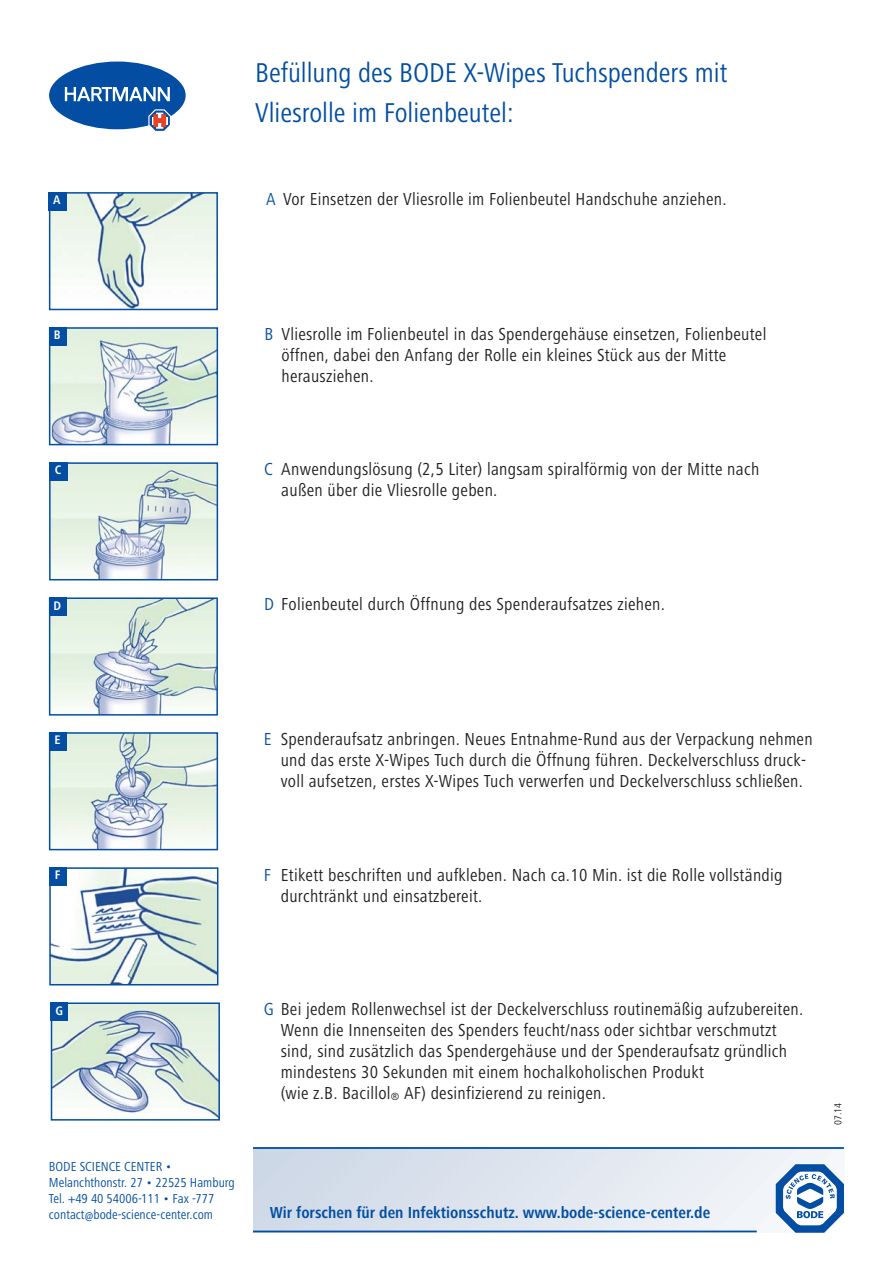
<style>
.page{position:relative;width:893px;height:1263px;background:#fff}
.page>*{position:absolute;margin:0;border:0;box-sizing:border-box;transform-origin:0 0}
.t1{font:28.2px/39.6px "Hartmann";color:#034ea2}
.t2{font:18px/21px "Hartmann";letter-spacing:.015em;color:#231f20}
.t3{font:700 16.5px "Hartmann";color:#034ea2}
.t4{font:13.5px/16.2px "Hartmann";color:#034ea2}
.t5{font:700 12.75px "Hartmann";color:#fff}
.t6{font:10.5px "Hartmann";color:#231f20}
.s1{color:#034ea2}
.s2{font-size:10.8px}
</style>
<div class="page">
<svg style="left:49px;top:62px;width:137px;height:69px"></svg>
<img style="left:52px;top:870px;width:163px;height:112px">
<div style="left:49px;top:867px;width:169px;height:118px;border:2px solid #034ea2"></div>
<img style="left:52px;top:330px;width:163px;height:112px">
<div style="left:49px;top:327px;width:169px;height:118px;border:2px solid #034ea2"></div>
<img style="left:52px;top:195px;width:163px;height:112px">
<div style="left:49px;top:192px;width:169px;height:118px;border:2px solid #034ea2"></div>
<div style="left:49px;top:192px;width:18px;height:18px;background:#034ea2"></div>
<div style="left:49px;top:327px;width:17px;height:18px;background:#034ea2"></div>
<div style="left:49px;top:867px;width:17px;height:19px;background:#034ea2"></div>
<img style="left:52px;top:465px;width:163px;height:112px">
<div style="left:49px;top:462px;width:169px;height:118px;border:2px solid #034ea2"></div>
<img style="left:52px;top:735px;width:163px;height:112px">
<div style="left:49px;top:732px;width:169px;height:118px;border:2px solid #034ea2"></div>
<div style="left:49px;top:462px;width:18px;height:19px;background:#034ea2"></div>
<div style="left:49px;top:732px;width:17px;height:18px;background:#034ea2"></div>
<div style="left:253px;top:1147px;width:591px;height:85px;background:linear-gradient(to right,#cdd8e6,#f5f6fa)"></div>
<svg style="left:776px;top:1164px;width:68px;height:69px"></svg>
<hr style="left:253px;top:1231px;width:504px;height:1px;background:#034ea2">
<hr style="left:253px;top:1147px;width:591px;height:2px;background:#034ea2">
<img style="left:54px;top:1005px;width:163px;height:113px">
<div style="left:51px;top:1002px;width:169px;height:119px;border:2px solid #034ea2"></div>
<div style="left:51px;top:1002px;width:17px;height:19px;background:#034ea2"></div>
<img style="left:52px;top:600px;width:163px;height:113px">
<div style="left:49px;top:597px;width:169px;height:119px;border:2px solid #034ea2"></div>
<div style="left:49px;top:597px;width:17px;height:19px;background:#034ea2"></div>
<p class="t5" style="left:53px;top:195px;width:9px">A</p>
<h1 class="t1" style="left:255px;top:55px;width:474px">Befüllung des BODE X-Wipes Tuchspenders mit<br>Vliesrolle im Folienbeutel:</h1>
<p class="t2" style="left:266px;top:190px;width:462px"><span class="s1">A</span> Vor Einsetzen der Vliesrolle im Folienbeutel Handschuhe anziehen.</p>
<p class="t5" style="left:54px;top:330px;width:8px">B</p>
<p class="t5" style="left:55px;top:465px;width:8px">C</p>
<p class="t2" style="left:281px;top:325px;width:486px;text-indent:-17px"><span class="s1">B</span> Vliesrolle im Folienbeutel in das Spendergehäuse einsetzen, Folienbeutel öffnen, dabei den Anfang der Rolle ein kleines Stück aus der Mitte herausziehen.</p>
<p class="t2" style="left:281px;top:460px;width:479px;text-indent:-17px"><span class="s1">C</span> Anwendungslösung (2,5 Liter) langsam spiralförmig von der Mitte nach außen über die Vliesrolle geben.</p>
<p class="t5" style="left:54px;top:600px;width:9px">D</p>
<p class="t2" style="left:264px;top:596px;width:402px"><span class="s1">D</span> Folienbeutel durch Öffnung des Spenderaufsatzes ziehen.</p>
<p class="t5" style="left:54px;top:735px;width:8px">E</p>
<p class="t5" style="left:55px;top:870px;width:7px">F</p>
<p class="t2" style="left:264px;top:730px;width:550px;text-align:center"><span class="s1">E</span> Spenderaufsatz anbringen. Neues Entnahme-Rund aus der Verpackung nehmen und das erste X-Wipes Tuch durch die Öffnung führen. Deckelverschluss druck&shy;voll aufsetzen, erstes X-Wipes Tuch verwerfen und Deckelverschluss schließen.</p>
<p class="t2" style="left:281px;top:866px;width:503px;text-indent:-17px"><span class="s1">F</span> Etikett beschriften und aufkleben. Nach ca.10 Min. ist die Rolle vollständig durchtränkt und einsatzbereit.</p>
<p class="t5" style="left:55px;top:1005px;width:9px">G</p>
<p class="t2" style="left:281px;top:1001px;width:524px;text-indent:-17px"><span class="s1">G</span> Bei jedem Rollenwechsel ist der Deckelverschluss routinemäßig aufzubereiten.<br>Wenn die Innenseiten des Spenders feucht/nass oder sichtbar verschmutzt sind, sind zusätzlich das Spendergehäuse und der Spenderaufsatz gründlich mindestens 30 Sekunden mit einem hochalkoholischen Produkt<br>(wie z.B. Bacillol<span class="s2">®</span> AF) desinfizierend zu reinigen.</p>
<p class="t4" style="left:49px;top:1159px;width:187px">BODE SCIENCE CENTER •<br>Melanchthonstr. 27 • 22525 Hamburg<br>Tel. +49 40 54006-111 • Fax -777 contact@bode-science-center.com</p>
<p class="t3" style="left:270px;top:1206px;width:442px">Wir forschen für den Infektionsschutz. www.bode-science-center.de</p>
<p class="t6" style="left:834px;top:1125px;width:23px;rotate:-90deg">07.14</p>
</div>
